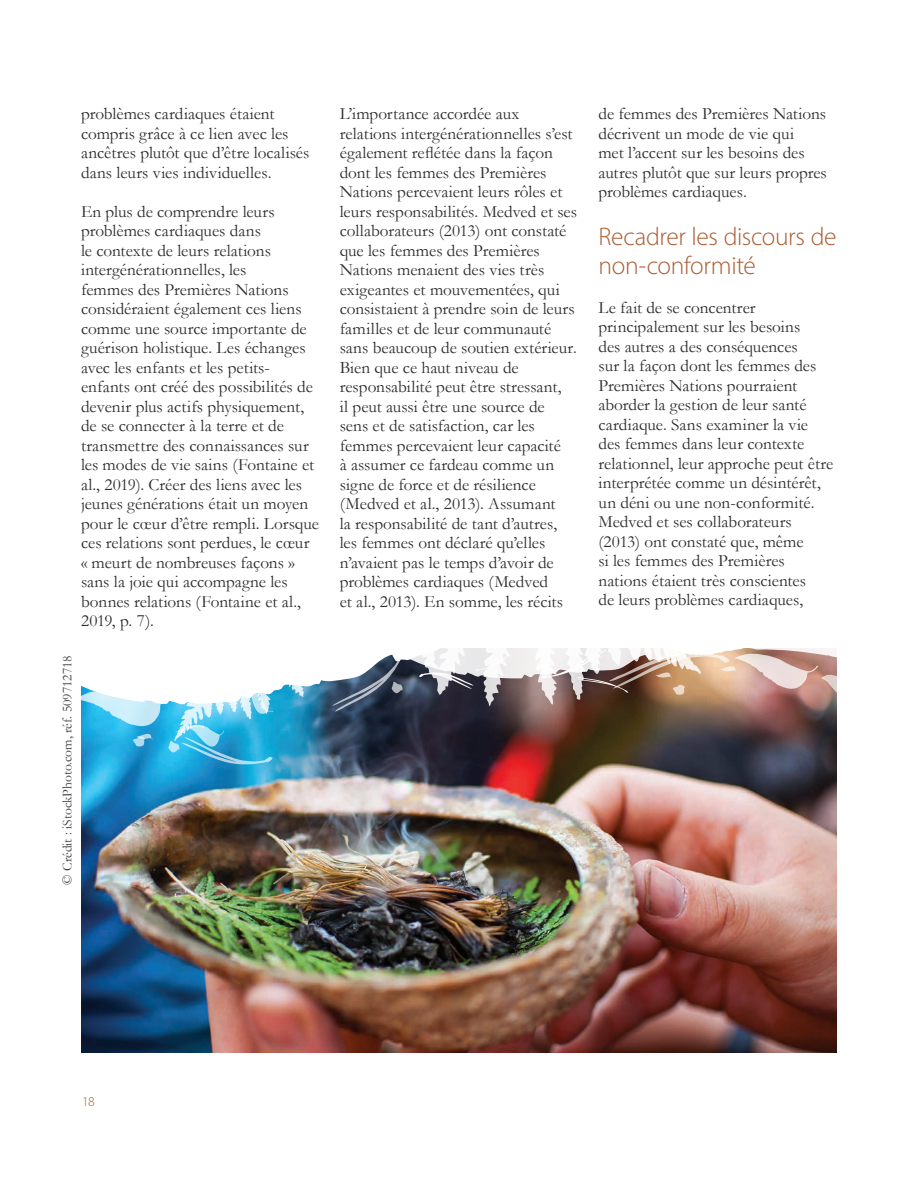
<style>
.page{position:relative;width:918px;height:1188px;background:#fff}
.page>*{position:absolute;margin:0;border:0;box-sizing:border-box;transform-origin:0 0}
.t1{font:300 25.5px/28.5px "Myriad Pro";letter-spacing:-.01em;color:#ab5d33}
.t2{font:17.25px/19.5px "Garamond";color:#2e2b2c}
.t3{font:13.5px "Garamond";color:#3e3e3f}
.t4{font:300 13.5px "Myriad Pro";color:#ab5d33}
</style>
<div class="page">
<img style="left:81px;top:698px;width:756px;height:355px">
<svg style="left:701px;top:648px;width:136px;height:50px;background:#d5b0a2"></svg>
<svg style="left:81px;top:654px;width:323px;height:112px"></svg>
<svg style="left:409px;top:648px;width:292px;height:60px"></svg>
<p class="t2" style="left:81px;top:104px;width:230px">problèmes cardiaques étaient compris grâce à ce lien avec les ancêtres plutôt que d’être localisés dans leurs vies individuelles.</p>
<p class="t2" style="left:81px;top:201px;width:239px">En plus de comprendre leurs problèmes cardiaques dans<br>le contexte de leurs relations intergénérationnelles, les<br>femmes des Premières Nations considéraient également ces liens comme une source importante de guérison holistique. Les échanges avec les enfants et les petits&shy;enfants ont créé des possibilités de devenir plus actifs physiquement, de se connecter à la terre et de transmettre des connaissances sur les modes de vie sains (Fontaine et al., 2019). Créer des liens avec les jeunes générations était un moyen pour le cœur d’être rempli. Lorsque ces relations sont perdues, le cœur « meurt de nombreuses façons » sans la joie qui accompagne les bonnes relations (Fontaine et al.,<br>2019, p. 7).</p>
<p class="t3" style="left:58px;top:885px;width:231px;rotate:-90deg">© Crédit : iStockPhoto.com, réf. 509712718</p>
<p class="t2" style="left:340px;top:104px;width:239px">L’importance accordée aux relations intergénérationnelles s’est également reflétée dans la façon dont les femmes des Premières<br>Nations percevaient leurs rôles et leurs responsabilités. Medved et ses collaborateurs (2013) ont constaté que les femmes des Premières<br>Nations menaient des vies très exigeantes et mouvementées, qui consistaient à prendre soin de leurs familles et de leur communauté sans beaucoup de soutien extérieur.<br>Bien que ce haut niveau de responsabilité peut être stressant,<br>il peut aussi être une source de sens et de satisfaction, car les femmes percevaient leur capacité<br>à assumer ce fardeau comme un signe de force et de résilience (Medved et al., 2013). Assumant<br>la responsabilité de tant d’autres, les femmes ont déclaré qu’elles n’avaient pas le temps d’avoir de problèmes cardiaques (Medved<br>et al., 2013). En somme, les récits</p>
<p class="t2" style="left:598px;top:104px;width:230px">de femmes des Premières Nations décrivent un mode de vie qui<br>met l’accent sur les besoins des autres plutôt que sur leurs propres problèmes cardiaques.</p>
<h1 class="t1" style="left:598px;top:222px;width:240px">Recadrer les discours de non-conformité</h1>
<p class="t2" style="left:598px;top:297px;width:236px">Le fait de se concentrer principalement sur les besoins<br>des autres a des conséquences<br>sur la façon dont les femmes des<br>Premières Nations pourraient aborder la gestion de leur santé cardiaque. Sans examiner la vie des femmes dans leur contexte relationnel, leur approche peut être interprétée comme un désintérêt, un déni ou une non-conformité.<br>Medved et ses collaborateurs (2013) ont constaté que, même<br>si les femmes des Premières nations étaient très conscientes<br>de leurs problèmes cardiaques,</p>
<p class="t4" style="left:82px;top:1094px;width:14px">18</p>
</div>
